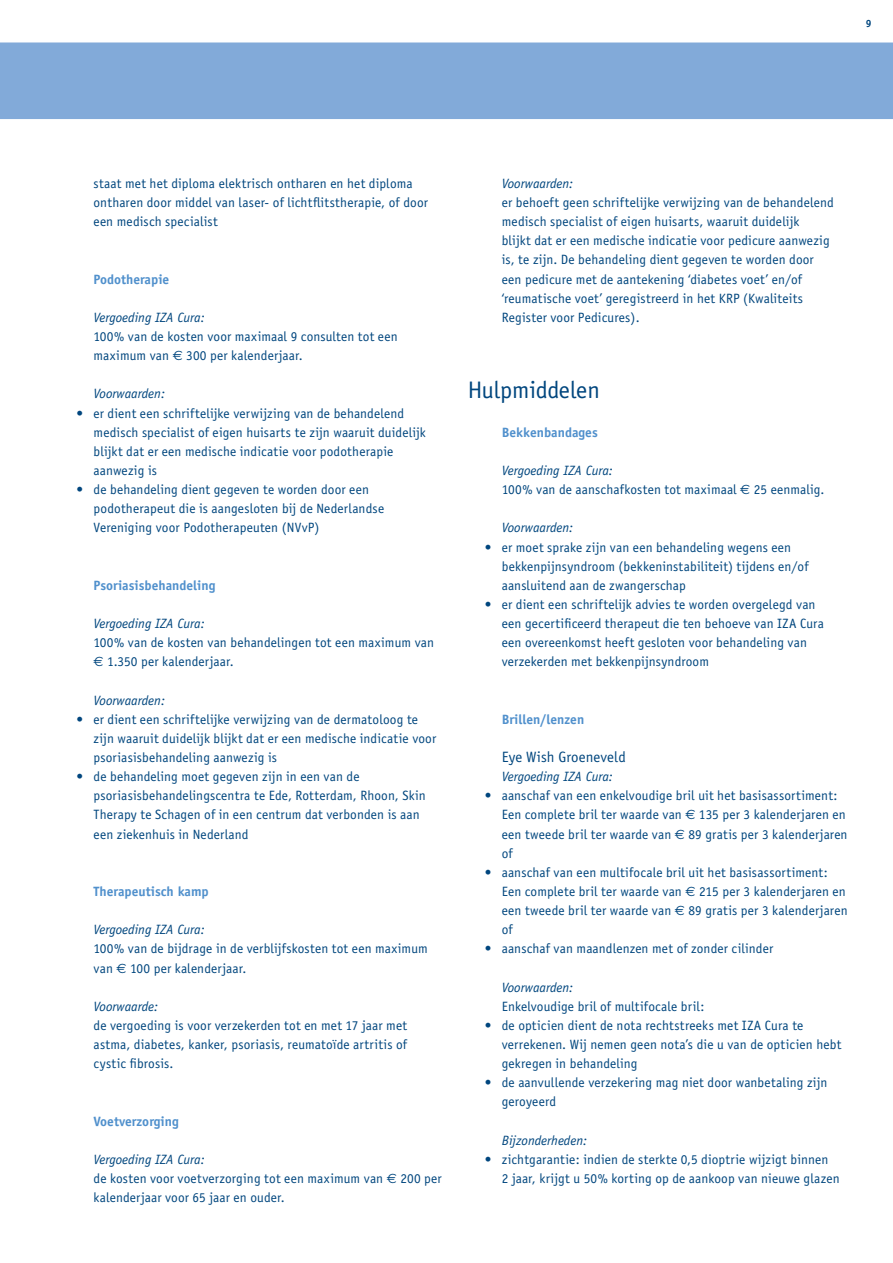
<style>
.page{position:relative;width:893px;height:1263px;background:#fff}
.page>*{position:absolute;margin:0;border:0;box-sizing:border-box;transform-origin:0 0}
.t1{font:24px "Officina Sans";color:#00467e}
.t2{font:15px "Officina Sans";letter-spacing:.005em;color:#00467e}
.t3{font:13.5px/19.2px "Officina Sans";letter-spacing:.01em;color:#00467e}
.t4{font:italic 13.5px "Officina Sans";color:#00467e}
.t5{font:700 13.5px "Officina Sans";color:#5090cc}
.t6{font:700 10.5px "Officina Sans";color:#00467e}
.s1{font-family:"Euro Sans"}
.s2{font-style:italic}
</style>
<div class="page">
<div style="left:0;top:42px;width:893px;height:77px;background:#82aad9"></div>
<p class="t6" style="left:866px;top:17px;width:7px">9</p>
<p class="t3" style="left:94px;top:174px;width:336px">staat met het diploma elektrisch ontharen en het diploma ontharen door middel van laser- of lichtflitstherapie, of door een medisch specialist</p>
<p class="t5" style="left:94px;top:271px;width:77px">Podotherapie</p>
<p class="t4" style="left:94px;top:309px;width:113px">Vergoeding IZA Cura:</p>
<p class="t3" style="left:94px;top:327px;width:306px">100% van de kosten voor maximaal 9 consulten tot een maximum van <span class="s1">€</span> 300 per kalenderjaar.</p>
<p class="t4" style="left:94px;top:386px;width:73px">Voorwaarden:</p>
<p class="t3" style="left:94px;top:403px;width:334px;text-indent:-17px">• er dient een schriftelijke verwijzing van de behandelend medisch specialist of eigen huisarts te zijn waaruit duidelijk blijkt dat er een medische indicatie voor podotherapie aanwezig is</p>
<p class="t3" style="left:94px;top:480px;width:292px;text-indent:-17px">• de behandeling dient gegeven te worden door een podotherapeut die is aangesloten bij de Nederlandse<br>Vereniging voor Podotherapeuten (NVvP)</p>
<p class="t5" style="left:94px;top:577px;width:124px">Psoriasisbehandeling</p>
<p class="t4" style="left:94px;top:616px;width:113px">Vergoeding IZA Cura:</p>
<p class="t3" style="left:94px;top:633px;width:342px">100% van de kosten van behandelingen tot een maximum van <span class="s1">€</span> 1.350 per kalenderjaar.</p>
<p class="t4" style="left:94px;top:692px;width:73px">Voorwaarden:</p>
<p class="t3" style="left:94px;top:710px;width:344px;text-indent:-17px">• er dient een schriftelijke verwijzing van de dermatoloog te zijn waaruit duidelijk blijkt dat er een medische indicatie voor psoriasisbehandeling aanwezig is</p>
<p class="t3" style="left:94px;top:767px;width:334px;text-indent:-17px">• de behandeling moet gegeven zijn in een van de psoriasisbehandelingscentra te Ede, Rotterdam, Rhoon, Skin Therapy te Schagen of in een centrum dat verbonden is aan een ziekenhuis in Nederland</p>
<p class="t5" style="left:94px;top:883px;width:117px">Therapeutisch kamp</p>
<p class="t4" style="left:94px;top:922px;width:113px">Vergoeding IZA Cura:</p>
<p class="t3" style="left:94px;top:939px;width:336px">100% van de bijdrage in de verblijfskosten tot een maximum van <span class="s1">€</span> 100 per kalenderjaar.</p>
<p class="t4" style="left:94px;top:998px;width:66px">Voorwaarde:</p>
<p class="t3" style="left:94px;top:1016px;width:315px;text-align:justify">de vergoeding is voor verzekerden tot en met 17 jaar met astma, diabetes, kanker, psoriasis, reumatoïde artritis of cystic fibrosis.</p>
<p class="t5" style="left:94px;top:1112px;width:87px">Voetverzorging</p>
<p class="t3" style="left:94px;top:1150px;width:350px"><span class="s2">Vergoeding IZA Cura:<br></span>de kosten voor voetverzorging tot een maximum van <span class="s1">€</span> 200 per kalenderjaar voor 65 jaar en ouder.</p>
<p class="t4" style="left:502px;top:176px;width:73px">Voorwaarden:</p>
<p class="t3" style="left:502px;top:193px;width:334px">er behoeft geen schriftelijke verwijzing van de behandelend medisch specialist of eigen huisarts, waaruit duidelijk<br>blijkt dat er een medische indicatie voor pedicure aanwezig is, te zijn. De behandeling dient gegeven te worden door een pedicure met de aantekening ‘diabetes voet’ en/of ‘reumatische voet’ geregistreerd in het KRP (Kwaliteits Register voor Pedicures).</p>
<h1 class="t1" style="left:468px;top:376px;width:134px">Hulpmiddelen</h1>
<p class="t5" style="left:502px;top:424px;width:98px">Bekkenbandages</p>
<p class="t3" style="left:502px;top:461px;width:324px"><span class="s2">Vergoeding IZA Cura:<br></span>100% van de aanschafkosten tot maximaal <span class="s1">€</span> 25 eenmalig.</p>
<p class="t4" style="left:502px;top:520px;width:73px">Voorwaarden:</p>
<p class="t3" style="left:502px;top:537px;width:308px;text-indent:-17px">• er moet sprake zijn van een behandeling wegens een bekkenpijnsyndroom (bekkeninstabiliteit) tijdens en/of aansluitend aan de zwangerschap</p>
<p class="t3" style="left:502px;top:595px;width:324px;text-indent:-17px">• er dient een schriftelijk advies te worden overgelegd van een gecertificeerd therapeut die ten behoeve van IZA Cura een overeenkomst heeft gesloten voor behandeling van verzekerden met bekkenpijnsyndroom</p>
<p class="t5" style="left:502px;top:711px;width:84px">Brillen/lenzen</p>
<p class="t2" style="left:502px;top:748px;width:126px">Eye Wish Groeneveld</p>
<p class="t4" style="left:502px;top:769px;width:113px">Vergoeding IZA Cura:</p>
<p class="t3" style="left:502px;top:786px;width:347px;text-indent:-17px">• aanschaf van een enkelvoudige bril uit het basisassortiment:<br>Een complete bril ter waarde van <span class="s1">€</span> 135 per 3 kalenderjaren en een tweede bril ter waarde van <span class="s1">€</span> 89 gratis per 3 kalenderjaren of</p>
<p class="t3" style="left:502px;top:863px;width:347px;text-indent:-17px">• aanschaf van een multifocale bril uit het basisassortiment:<br>Een complete bril ter waarde van <span class="s1">€</span> 215 per 3 kalenderjaren en een tweede bril ter waarde van <span class="s1">€</span> 89 gratis per 3 kalenderjaren of</p>
<p class="t3" style="left:485px;top:939px;width:290px">• aanschaf van maandlenzen met of zonder cilinder</p>
<p class="t4" style="left:502px;top:979px;width:73px">Voorwaarden:</p>
<p class="t3" style="left:502px;top:997px;width:204px">Enkelvoudige bril of multifocale bril:</p>
<p class="t3" style="left:502px;top:1016px;width:341px;text-indent:-17px">• de opticien dient de nota rechtstreeks met IZA Cura te verrekenen. Wij nemen geen nota’s die u van de opticien hebt gekregen in behandeling</p>
<p class="t3" style="left:502px;top:1073px;width:327px;text-indent:-17px">• de aanvullende verzekering mag niet door wanbetaling zijn geroyeerd</p>
<p class="t4" style="left:502px;top:1132px;width:87px">Bijzonderheden:</p>
<p class="t3" style="left:502px;top:1150px;width:339px;text-indent:-17px">• zichtgarantie: indien de sterkte 0,5 dioptrie wijzigt binnen<br>2 jaar, krijgt u 50% korting op de aankoop van nieuwe glazen</p>
</div>
